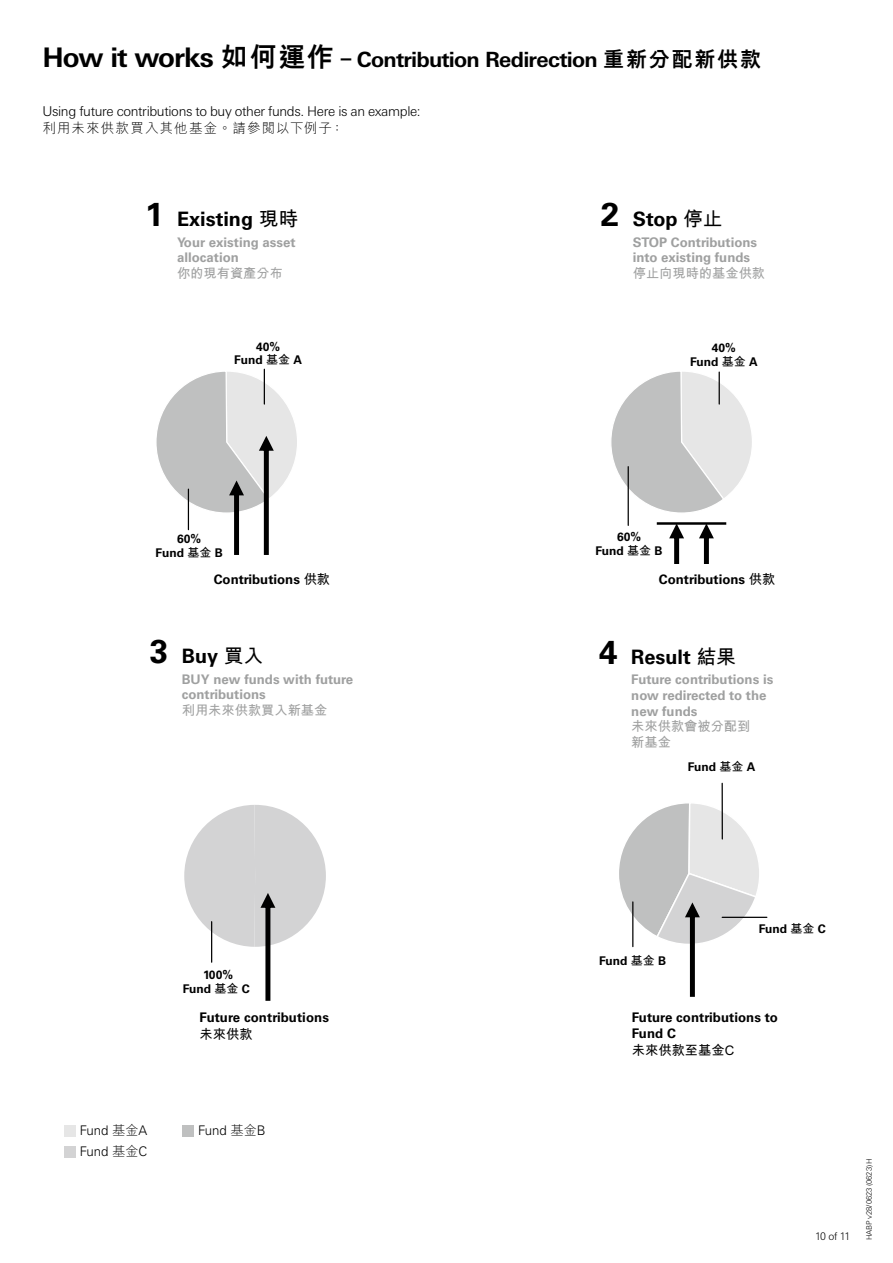
<style>
.page{position:relative;width:893px;height:1263px;background:#fff}
.page>*{position:absolute;margin:0;border:0;box-sizing:border-box;transform-origin:0 0}
.t1{font:700 21px "Univers Nextfor HSBC";letter-spacing:-.035em;color:#000}
.t2{font:700 19.8px "Univers LT Std";color:#000}
.t3{font:300 13.5px "Univers Nextfor HSBC";letter-spacing:-.025em;color:#000}
.t4{font:300 13.5px "M Hei H Kfor HSBC";letter-spacing:.085em;color:#000}
.t5{font:700 13.2px/15.8px "Univers LT Std";color:#9fa0a0}
.t6{font:700 13.2px/15.5px "Univers LT Std";color:#000}
.t7{font:13.2px/15.8px "M Hei HK Bold E Ten B5 H";color:#9fa0a0}
.t8{font:300 13.2px/21.6px "Univers LT Std";color:#000}
.t9{font:13.2px "M Hei HK Bold E Ten B5 H";letter-spacing:.005em;color:#000}
.t10{font:700 12px/13.6px "Univers LT Std";color:#000;text-align:center}
.t11{font:300 10.5px "Univers Nextfor HSBC";color:#000}
.t12{font:300 7.5px "Univers Nextfor HSBC";letter-spacing:-.005em;color:#000}
.s1{font-size:27px}
.s2{font-family:"M Hei H Kfor HSBC";font-weight:800;font-size:27px}
.s3{font-family:"M Hei H Kfor HSBC";font-weight:800}
.s4{font-size:33.15px}
.s5{font-family:"M Hei HK Bold E Ten B5 H";font-weight:400}
.s6{font-family:"M Hei HK Light E Ten B5 H";font-weight:400}
</style>
<div class="page">
<svg style="left:611px;top:371px;width:141px;height:143px"></svg>
<hr style="left:264px;top:369px;width:1px;height:35px;background:#000">
<hr style="left:719px;top:372px;width:1px;height:32px;background:#000">
<hr style="left:628px;top:467px;width:1px;height:58px;background:#000">
<hr style="left:722px;top:917px;width:45px;height:1px;background:#000">
<svg style="left:669px;top:525px;width:15px;height:39px"></svg>
<svg style="left:619px;top:801px;width:142px;height:196px"></svg>
<svg style="left:699px;top:525px;width:15px;height:39px"></svg>
<hr style="left:657px;top:522px;width:69px;height:3px;background:#000">
<svg style="left:156px;top:370px;width:141px;height:185px"></svg>
<svg style="left:184px;top:805px;width:142px;height:196px"></svg>
<hr style="left:722px;top:783px;width:1px;height:56px;background:#000">
<hr style="left:632px;top:902px;width:1px;height:44px;background:#000">
<hr style="left:188px;top:489px;width:1px;height:41px;background:#000">
<div style="left:64px;top:1125px;width:12px;height:11px;background:#e6e6e6"></div>
<div style="left:64px;top:1147px;width:12px;height:11px;background:#d3d3d4"></div>
<div style="left:182px;top:1125px;width:12px;height:11px;background:#bfc0c0"></div>
<h1 class="t1" style="left:43px;top:44px;width:720px"><span class="s1">How it works</span> <span class="s2">如何運作</span> – Contribution Redirection <span class="s3">重新分配新供款</span></h1>
<p class="t3" style="left:43px;top:102px;width:379px">Using future contributions to buy other funds. Here is an example:</p>
<p class="t4" style="left:43px;top:121px;width:303px">利用未來供款買入其他基金。請參閱以下例子：</p>
<h2 class="t2" style="left:145px;top:207px;width:155px"><span class="s4">1</span> Existing <span class="s5">現時</span></h2>
<p class="t5" style="left:177px;top:234px;width:120px">Your existing asset allocation</p>
<p class="t7" style="left:177px;top:264px;width:107px">你的現有資產分布</p>
<p class="t10" style="left:234px;top:340px;width:69px">40%<br>Fund <span class="s5">基金</span> A</p>
<h2 class="t2" style="left:601px;top:207px;width:124px"><span class="s4">2</span> Stop <span class="s5">停止</span></h2>
<p class="t5" style="left:633px;top:234px;width:126px">STOP Contributions into existing funds</p>
<p class="t7" style="left:633px;top:264px;width:134px">停止向現時的基金供款</p>
<p class="t10" style="left:690px;top:341px;width:69px">40%<br>Fund <span class="s5">基金</span> A</p>
<p class="t10" style="left:156px;top:532px;width:69px">60%<br>Fund <span class="s5">基金</span> B</p>
<p class="t10" style="left:595px;top:530px;width:69px">60%<br>Fund <span class="s5">基金</span> B</p>
<p class="t6" style="left:214px;top:571px;width:118px">Contributions <span class="s5">供款</span></p>
<p class="t6" style="left:659px;top:571px;width:118px">Contributions <span class="s5">供款</span></p>
<h2 class="t2" style="left:150px;top:644px;width:115px"><span class="s4">3</span> Buy <span class="s5">買入</span></h2>
<p class="t5" style="left:182px;top:671px;width:173px">BUY new funds with future contributions</p>
<p class="t7" style="left:182px;top:701px;width:147px">利用未來供款買入新基金</p>
<h2 class="t2" style="left:599px;top:645px;width:138px"><span class="s4">4</span> Result <span class="s5">結果</span></h2>
<p class="t5" style="left:631px;top:672px;width:144px">Future contributions is now redirected to the new funds</p>
<p class="t7" style="left:631px;top:718px;width:121px">未來供款會被分配到新基金</p>
<p class="t10" style="left:688px;top:759px;width:69px">Fund <span class="s5">基金</span> A</p>
<p class="t10" style="left:183px;top:968px;width:69px">100%<br>Fund <span class="s5">基金</span> C</p>
<p class="t6" style="left:200px;top:1010px;width:131px">Future contributions</p>
<p class="t9" style="left:200px;top:1025px;width:55px">未來供款</p>
<p class="t8" style="left:80px;top:1119px;width:69px">Fund <span class="s6">基金</span>A<br>Fund <span class="s6">基金</span>C</p>
<p class="t8" style="left:198px;top:1119px;width:69px">Fund <span class="s6">基金</span>B</p>
<p class="t10" style="left:599px;top:954px;width:69px">Fund <span class="s5">基金</span> B</p>
<p class="t10" style="left:759px;top:922px;width:69px">Fund <span class="s5">基金</span> C</p>
<p class="t6" style="left:632px;top:1010px;width:148px">Future contributions to<br>Fund C</p>
<p class="t9" style="left:632px;top:1040px;width:104px">未來供款至基金C</p>
<p class="t11" style="left:815px;top:1228px;width:37px">10 of 11</p>
<p class="t12" style="left:864px;top:1240px;width:84px;rotate:-90deg">HABP v28/0623 (0623) H</p>
</div>
